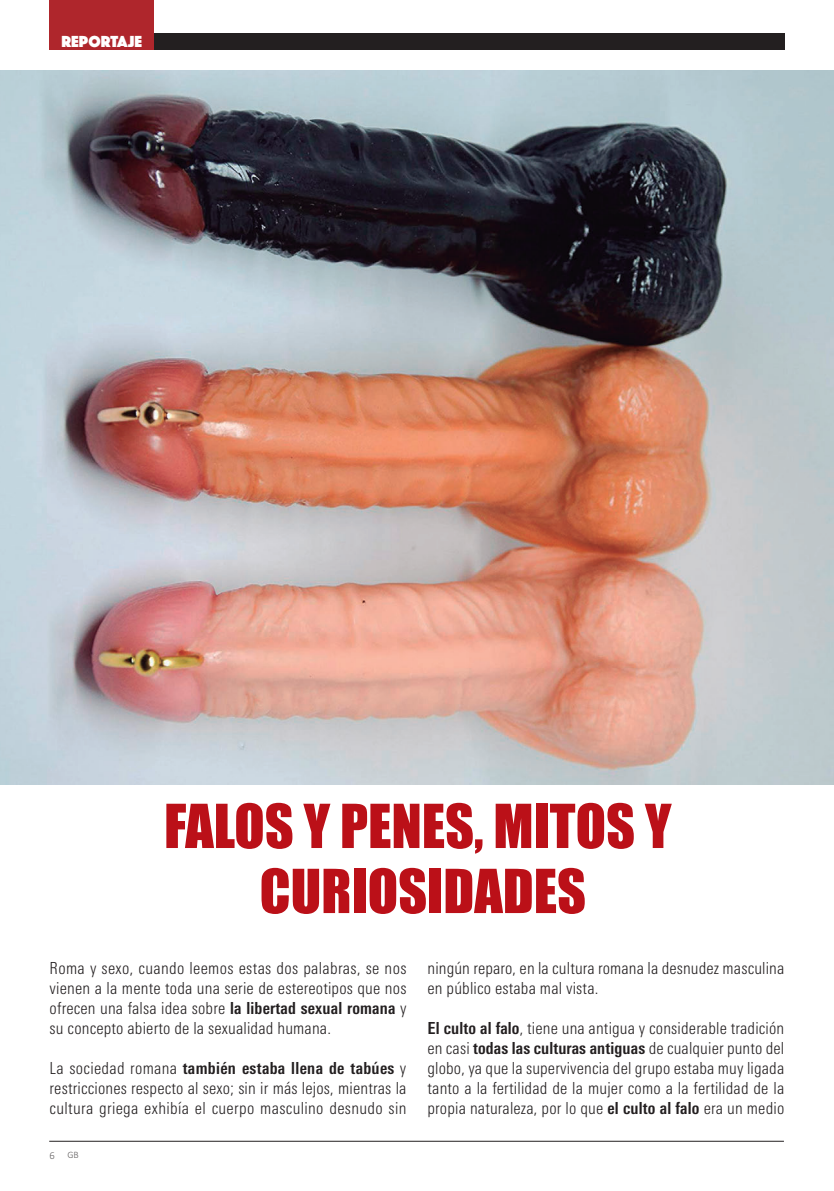
<style>
.page{position:relative;width:834px;height:1191px;background:#fff}
.page>*{position:absolute;margin:0;border:0;box-sizing:border-box;transform-origin:0 0}
.t1{font:56px "Impact";color:#bb1018}
.t2{font:300 condensed 16.62px/19.9px "Linotype Univers";letter-spacing:.01em;color:#231f20;text-align:justify}
.t3{font:16.62px "Phosphate Solid";letter-spacing:.005em;color:#fff}
.t4{font:300 10.5px "Calibri";color:rgb(35 31 32/.7)}
.t5{font:300 9.8px "Calibri";color:rgb(35 31 32/.7)}
.s1{font-weight:700}
</style>
<div class="page">
<hr style="left:49px;top:1141px;width:734px;height:1px;background:#231f20">
<div style="left:50px;top:0;width:104px;height:50px;background:#af262c"></div>
<div style="left:154px;top:33px;width:630px;height:17px;background:#231f20"></div>
<img style="left:0;top:71px;width:833px;height:713px">
<p class="t3" style="left:61px;top:35px;width:82px">REPORTAJE</p>
<p class="t1" style="left:164px;top:808px;width:509px">FALOS Y PENES, MITOS Y</p>
<p class="t1" style="left:259px;top:873px;width:328px">CURIOSIDADES</p>
<p class="t2" style="left:50px;top:960px;width:358px">Roma y sexo, cuando leemos estas dos palabras, se nos vienen a la mente toda una serie de estereotipos que nos ofrecen una falsa idea sobre <span class="s1">la libertad sexual romana</span> y su concepto abierto de la sexualidad humana.</p>
<p class="t2" style="left:50px;top:1059px;width:358px">La sociedad romana <span class="s1">también estaba llena de tabúes</span> y restricciones respecto al sexo; sin ir más lejos, mientras la cultura griega exhibía el cuerpo masculino desnudo sin</p>
<p class="t4" style="left:50px;top:1148px;width:7px">6</p>
<p class="t5" style="left:67px;top:1148px;width:13px">GB</p>
<p class="t2" style="left:427px;top:960px;width:358px">ningún reparo, en la cultura romana la desnudez masculina en público estaba mal vista.</p>
<p class="t2" style="left:427px;top:1019px;width:358px"><span class="s1">El culto al falo</span>, tiene una antigua y considerable tradición en casi <span class="s1">todas las culturas antiguas</span> de cualquier punto del globo, ya que la supervivencia del grupo estaba muy ligada tanto a la fertilidad de la mujer como a la fertilidad de la propia naturaleza, por lo que <span class="s1">el culto al falo</span> era un medio</p>
</div>
